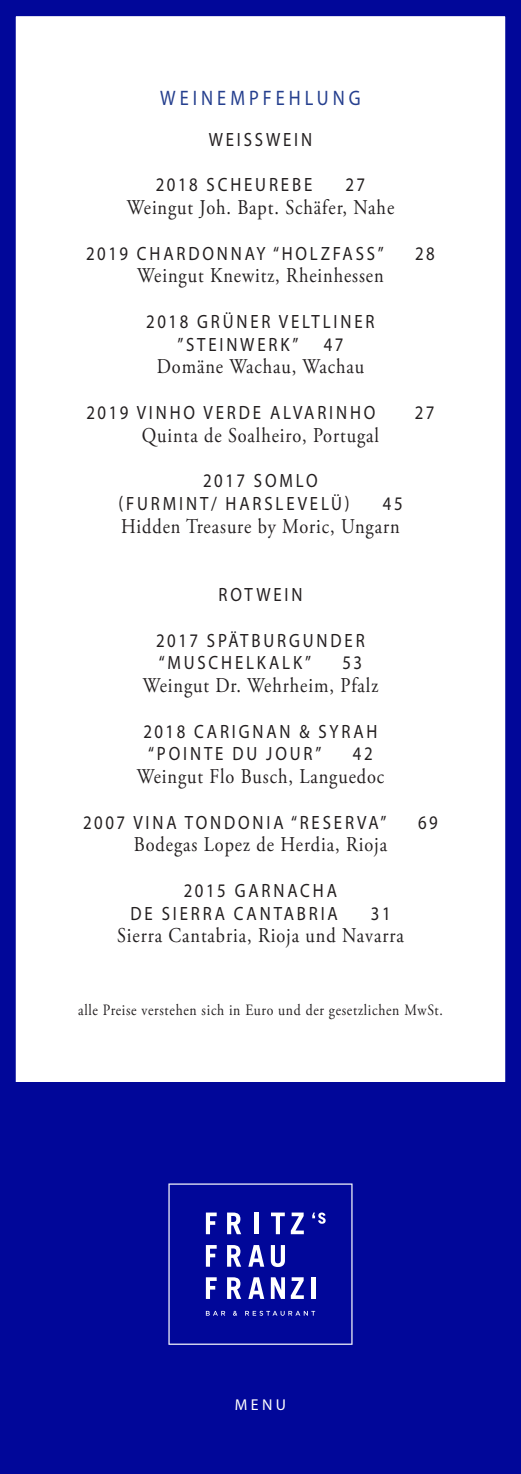
<style>
.page{position:relative;width:521px;height:1474px;background:#fff}
.page>*{position:absolute;margin:0;border:0;box-sizing:border-box;transform-origin:0 0}
.t1{font:21px "Adobe Garamond Pro";letter-spacing:.05em;color:#231f20;scale:.87 1}
.t2{font:21px "Myriad Pro";letter-spacing:.22em;color:#253f8e;scale:.87 1}
.t3{font:19.25px "Myriad Pro";letter-spacing:.17em;color:#231f20;scale:.87 1}
.t4{font:19.25px "Myriad Pro";letter-spacing:.15em;color:#231f20;scale:.87 1}
.t5{font:15.75px "Adobe Garamond Pro";letter-spacing:.05em;color:#231f20;scale:.87 1}
.t6{font:15.75px "Myriad Pro";color:#fff}
</style>
<div class="page">
<div style="left:0;top:0;width:521px;height:1473px;border:16px solid #010799"></div>
<div style="left:0;top:1082px;width:521px;height:391px;background:#010799"></div>
<svg style="left:168px;top:1183px;width:184px;height:161px"></svg>
<p class="t2" style="left:160px;top:85px;width:232px">WEINEMPFEHLUNG</p>
<p class="t3" style="left:209px;top:127px;width:120px">WEISSWEIN</p>
<p class="t3" style="left:156px;top:173px;width:181px">2018 SCHEUREBE</p>
<p class="t3" style="left:345px;top:173px;width:24px">27</p>
<p class="t1" style="left:127px;top:195px;width:309px">Weingut Joh. Bapt. Schäfer, Nahe</p>
<p class="t3" style="left:86px;top:241px;width:343px">2019 CHARDONNAY “HOLZFASS”</p>
<p class="t3" style="left:415px;top:241px;width:24px">28</p>
<p class="t1" style="left:137px;top:263px;width:285px">Weingut Knewitz, Rheinhessen</p>
<p class="t3" style="left:146px;top:309px;width:264px">2018 GRÜNER VELTLINER</p>
<p class="t3" style="left:177px;top:332px;width:140px">”STEINWERK”</p>
<p class="t3" style="left:324px;top:332px;width:24px">47</p>
<p class="t1" style="left:157px;top:354px;width:240px">Domäne Wachau, Wachau</p>
<p class="t3" style="left:86px;top:400px;width:334px">2019 VINHO VERDE ALVARINHO</p>
<p class="t3" style="left:415px;top:400px;width:24px">27</p>
<p class="t1" style="left:142px;top:422px;width:274px">Quinta de Soalheiro, Portugal</p>
<p class="t4" style="left:203px;top:469px;width:133px">2017 SOMLO</p>
<p class="t3" style="left:118px;top:491px;width:267px">(FURMINT/ HARSLEVELÜ)</p>
<p class="t3" style="left:383px;top:491px;width:24px">45</p>
<p class="t1" style="left:121px;top:513px;width:321px">Hidden Treasure by Moric, Ungarn</p>
<p class="t3" style="left:218px;top:582px;width:98px">ROTWEIN</p>
<p class="t3" style="left:156px;top:628px;width:241px">2017 SPÄTBURGUNDER</p>
<p class="t3" style="left:159px;top:651px;width:176px">“MUSCHELKALK”</p>
<p class="t3" style="left:342px;top:651px;width:24px">53</p>
<p class="t1" style="left:143px;top:673px;width:272px">Weingut Dr. Wehrheim, Pfalz</p>
<p class="t3" style="left:143px;top:719px;width:271px">2018 CARIGNAN &amp; SYRAH</p>
<p class="t3" style="left:148px;top:742px;width:200px">“POINTE DU JOUR”</p>
<p class="t3" style="left:353px;top:742px;width:24px">42</p>
<p class="t1" style="left:137px;top:764px;width:286px">Weingut Flo Busch, Languedoc</p>
<p class="t3" style="left:83px;top:810px;width:350px">2007 VINA TONDONIA “RESERVA”</p>
<p class="t3" style="left:418px;top:810px;width:24px">69</p>
<p class="t1" style="left:134px;top:832px;width:293px">Bodegas Lopez de Herdia, Rioja</p>
<p class="t3" style="left:184px;top:878px;width:177px">2015 GARNACHA</p>
<p class="t3" style="left:130px;top:901px;width:240px">DE SIERRA CANTABRIA</p>
<p class="t3" style="left:371px;top:901px;width:24px">31</p>
<p class="t1" style="left:117px;top:923px;width:331px">Sierra Cantabria, Rioja und Navarra</p>
<p class="t5" style="left:78px;top:1000px;width:420px">alle Preise verstehen sich in Euro und der gesetzlichen MwSt.</p>
<p class="t6" style="left:235px;top:1394px;width:53px">MENU</p>
</div>
